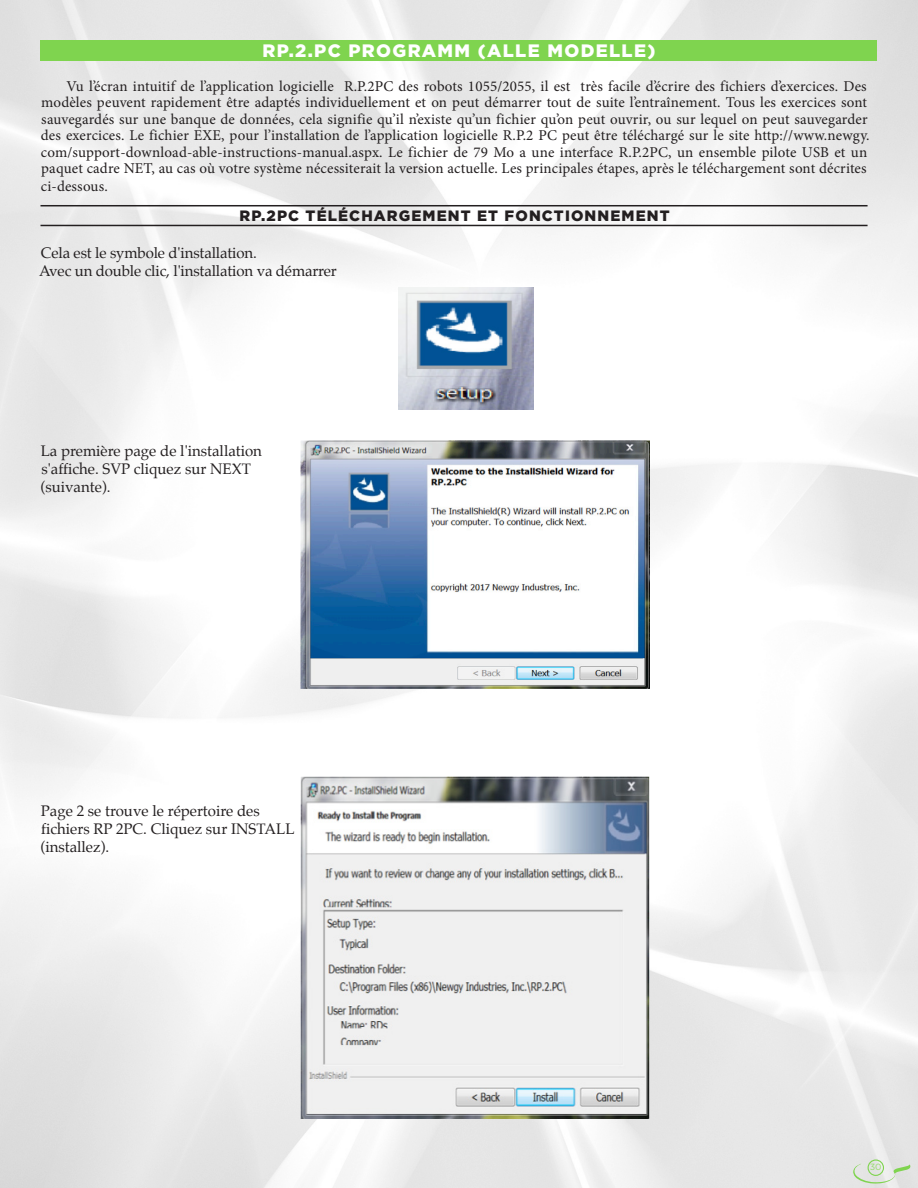
<style>
.page{position:relative;width:918px;height:1188px;background:#fff}
.page>*{position:absolute;margin:0;border:0;box-sizing:border-box;transform-origin:0 0}
.Section_Headings{font:900 18px "Gotham";letter-spacing:.075em;color:#fff}
.Body_Text{font:15px/16.5px "Minion Pro";letter-spacing:.01em;color:#231f20}
.Body_Text-2{font:15px "Palatino";color:#231f20}
.Sub-Headings{font:900 15px "Gotham";letter-spacing:.075em;color:#231f20}
.t1{font:9px "Gotham";color:#95db6b}
</style>
<div class="page">
<img style="left:0;top:0;width:918px;height:1188px">
<svg style="left:853px;top:1164px;width:58px;height:20px"></svg>
<div style="left:868px;top:1159px;width:16px;height:17px;border:1px solid #7fd44f;border-radius:50%"></div>
<div style="left:40px;top:40px;width:838px;height:21px;background:#7fd44f"></div>
<hr style="left:40px;top:205px;width:828px;height:1px;background:#231f20">
<hr style="left:40px;top:225px;width:828px;height:1px;background:#231f20">
<img style="left:398px;top:288px;width:135px;height:121px">
<img style="left:300px;top:441px;width:349px;height:248px">
<img style="left:300px;top:777px;width:349px;height:341px">
<p class="Section_Headings" style="left:263px;top:40px;width:394px">RP.2.PC PROGRAMM (ALLE MODELLE)</p>
<p class="Body_Text" style="left:41px;top:78px;width:830px;text-indent:26px">Vu l’écran intuitif de l’application logicielle R.P.2PC des robots 1055/2055, il est très facile d’écrire des fichiers d’exercices. Des modèles peuvent rapidement être adaptés individuellement et on peut démarrer tout de suite l’entraînement. Tous les exercices sont sauvegardés sur une banque de données, cela signifie qu’il n’existe qu’un fichier qu’on peut ouvrir, ou sur lequel on peut sauvegarder des exercices. Le fichier EXE, pour l’installation de l’application logicielle R.P.2 PC peut être téléchargé sur le site http://www.newgy. com/support-download-able-instructions-manual.aspx. Le fichier de 79 Mo a une interface R.P.2PC, un ensemble pilote USB et un paquet cadre NET, au cas où votre système nécessiterait la version actuelle. Les principales étapes, après le téléchargement sont décrites</p>
<p class="Body_Text" style="left:41px;top:178px;width:68px">ci-dessous.</p>
<p class="Sub-Headings" style="left:239px;top:207px;width:432px">RP.2PC TÉLÉCHARGEMENT ET FONCTIONNEMENT</p>
<p class="Body_Text-2" style="left:41px;top:241px;width:217px">Cela est le symbole d'installation.</p>
<p class="Body_Text-2" style="left:39px;top:259px;width:299px">Avec un double clic, l'installation va démarrer</p>
<p class="Body_Text-2" style="left:41px;top:439px;width:223px">La première page de l'installation</p>
<p class="Body_Text-2" style="left:41px;top:457px;width:211px">s'affiche. SVP cliquez sur NEXT</p>
<p class="Body_Text-2" style="left:40px;top:475px;width:72px">(suivante).</p>
<p class="Body_Text-2" style="left:41px;top:799px;width:220px">Page 2 se trouve le répertoire des</p>
<p class="Body_Text-2" style="left:41px;top:817px;width:255px">fichiers RP 2PC. Cliquez sur INSTALL</p>
<p class="Body_Text-2" style="left:40px;top:835px;width:71px">(installez).</p>
<p class="t1" style="left:870px;top:1162px;width:13px">30</p>
</div>
